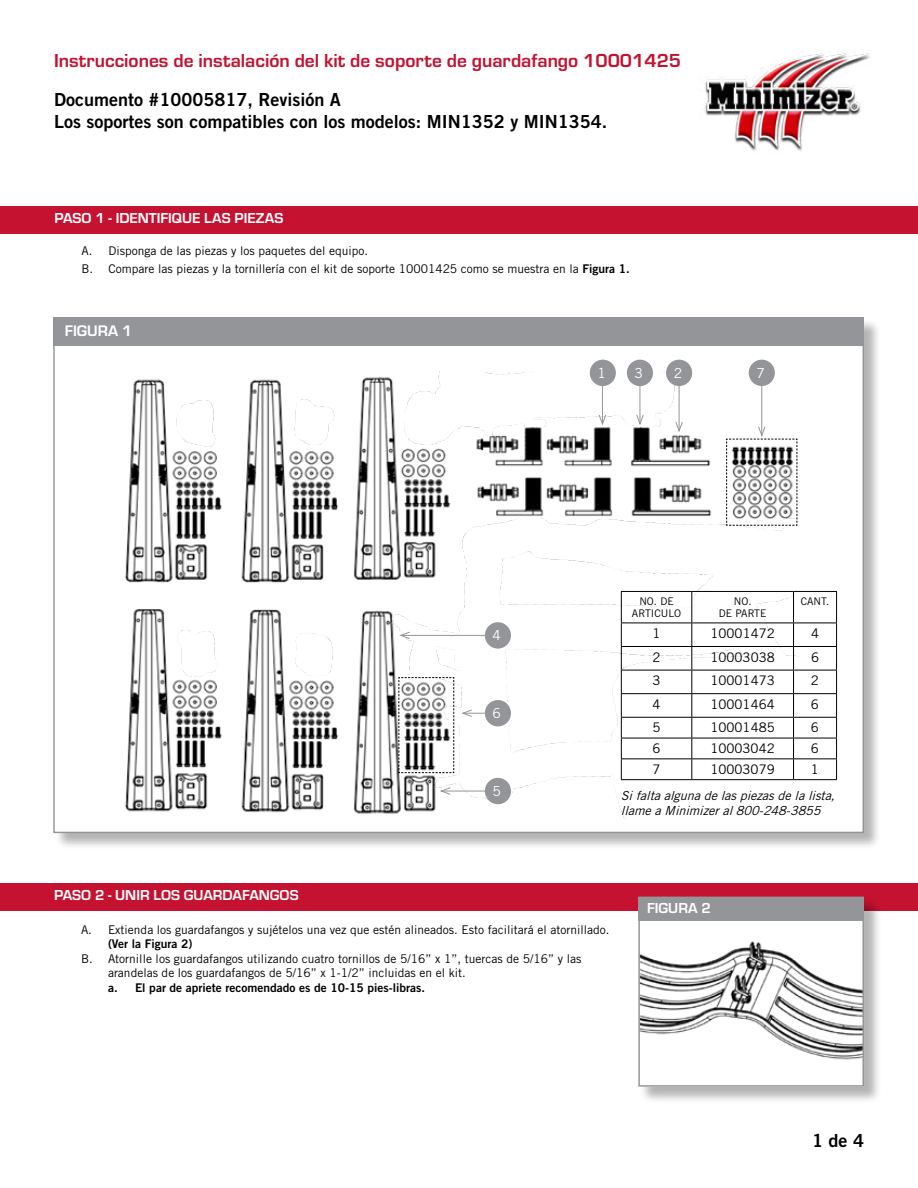
<style>
.page{position:relative;width:918px;height:1188px;background:#fff}
.page>*{position:absolute;margin:0;border:0;box-sizing:border-box;transform-origin:0 0}
.t1{font:700 19.5px "Eurostile";color:#c41230}
.t2{font:18px/21.6px "Trade Gothic LT Std Bd 2";color:#000}
.t3{font:700 15.9px "Eurostile";color:#fff}
.t4{font:700 15px "Eurostile";color:#fff}
.t5{font:13.8px "Trade Gothic LT Std";color:#fff}
.t6{font:13.2px "Trade Gothic LT Std";color:#000}
.t7{font:italic 12.45px/15px "Trade Gothic LT Std";color:#000}
.t8{font:12px/18px "Trade Gothic LT Std";color:#000}
.t9{font:12px "Trade Gothic LT Std Bd 2";color:#000}
.t10{font:10.5px/12.6px "Trade Gothic LT Std";color:#000;text-align:center}
.s1{font-family:"Trade Gothic LT Std Bd 2"}
</style>
<div class="page">
<div style="left:54px;top:318px;width:827px;height:533px;background:#000;opacity:.3"></div>
<div style="left:53px;top:318px;width:811px;height:515px;background:#fff;border:1px solid #939598"></div>
<div style="left:0;top:206px;width:918px;height:27px;background:#c41230"></div>
<div style="left:0;top:883px;width:918px;height:27px;background:#c41230"></div>
<img style="left:125px;top:371px;width:673px;height:448px">
<div style="left:53px;top:318px;width:811px;height:28px;background:#939598"></div>
<img style="left:703px;top:53px;width:168px;height:98px">
<svg style="left:398px;top:677px;width:56px;height:96px"></svg>
<div style="left:749px;top:360px;width:26px;height:26px;background:#939598;border-radius:50%"></div>
<div style="left:666px;top:360px;width:26px;height:26px;background:#939598;border-radius:50%"></div>
<div style="left:627px;top:360px;width:26px;height:26px;background:#939598;border-radius:50%"></div>
<div style="left:590px;top:360px;width:26px;height:26px;background:#939598;border-radius:50%"></div>
<hr style="left:621px;top:591px;width:71px;height:1px;background:#000">
<hr style="left:621px;top:592px;width:1px;height:31px;background:#000">
<hr style="left:692px;top:591px;width:102px;height:1px;background:#000">
<hr style="left:691px;top:592px;width:1px;height:31px;background:#000">
<hr style="left:794px;top:591px;width:43px;height:1px;background:#000">
<hr style="left:793px;top:592px;width:1px;height:31px;background:#000">
<hr style="left:836px;top:592px;width:1px;height:31px;background:#000">
<hr style="left:621px;top:623px;width:71px;height:1px;background:#000">
<hr style="left:692px;top:623px;width:102px;height:1px;background:#000">
<hr style="left:794px;top:623px;width:43px;height:1px;background:#000">
<hr style="left:621px;top:646px;width:71px;height:1px;background:#000">
<hr style="left:692px;top:646px;width:102px;height:1px;background:#000">
<hr style="left:794px;top:646px;width:43px;height:1px;background:#000">
<hr style="left:621px;top:670px;width:71px;height:1px;background:#000">
<hr style="left:692px;top:670px;width:102px;height:1px;background:#000">
<hr style="left:794px;top:670px;width:43px;height:1px;background:#000">
<hr style="left:621px;top:693px;width:71px;height:1px;background:#000">
<hr style="left:692px;top:693px;width:102px;height:1px;background:#000">
<hr style="left:794px;top:693px;width:43px;height:1px;background:#000">
<hr style="left:621px;top:717px;width:71px;height:1px;background:#000">
<hr style="left:692px;top:717px;width:102px;height:1px;background:#000">
<hr style="left:794px;top:717px;width:43px;height:1px;background:#000">
<hr style="left:621px;top:738px;width:71px;height:1px;background:#000">
<hr style="left:692px;top:738px;width:102px;height:1px;background:#000">
<hr style="left:794px;top:738px;width:43px;height:1px;background:#000">
<hr style="left:621px;top:758px;width:71px;height:1px;background:#000">
<svg style="left:621px;top:623px;width:1px;height:156px"></svg>
<hr style="left:692px;top:758px;width:102px;height:1px;background:#000">
<svg style="left:691px;top:623px;width:1px;height:156px"></svg>
<hr style="left:794px;top:758px;width:43px;height:1px;background:#000">
<svg style="left:793px;top:623px;width:1px;height:156px"></svg>
<svg style="left:836px;top:623px;width:1px;height:156px"></svg>
<hr style="left:621px;top:779px;width:71px;height:1px;background:#000">
<hr style="left:692px;top:779px;width:102px;height:1px;background:#000">
<hr style="left:794px;top:779px;width:43px;height:1px;background:#000">
<hr style="left:761px;top:383px;width:1px;height:53px;background:#939598">
<svg style="left:726px;top:426px;width:72px;height:100px"></svg>
<hr style="left:679px;top:383px;width:1px;height:48px;background:#939598">
<svg style="left:675px;top:421px;width:8px;height:12px"></svg>
<hr style="left:640px;top:383px;width:1px;height:41px;background:#939598">
<svg style="left:636px;top:414px;width:8px;height:12px"></svg>
<hr style="left:602px;top:385px;width:1px;height:39px;background:#939598">
<svg style="left:598px;top:414px;width:9px;height:12px"></svg>
<svg style="left:461px;top:709px;width:24px;height:8px"></svg>
<hr style="left:441px;top:791px;width:49px;height:1px;background:#939598">
<svg style="left:439px;top:787px;width:12px;height:8px"></svg>
<hr style="left:401px;top:635px;width:89px;height:1px;background:#939598">
<svg style="left:399px;top:631px;width:12px;height:9px"></svg>
<div style="left:485px;top:700px;width:26px;height:26px;background:#939598;border-radius:50%"></div>
<div style="left:485px;top:778px;width:26px;height:26px;background:#939598;border-radius:50%"></div>
<div style="left:485px;top:622px;width:26px;height:27px;background:#939598;border-radius:50%"></div>
<div style="left:640px;top:898px;width:242px;height:206px;background:#000;opacity:.3"></div>
<div style="left:638px;top:897px;width:226px;height:189px;background:#fff"></div>
<img style="left:641px;top:941px;width:220px;height:119px">
<div style="left:638px;top:897px;width:226px;height:24px;background:#939598"></div>
<div style="left:638px;top:897px;width:226px;height:190px;border:2px solid #939598"></div>
<h1 class="t1" style="left:54px;top:47px;width:629px">Instrucciones de instalación del kit de soporte de guardafango 10001425</h1>
<h2 class="t2" style="left:54px;top:88px;width:555px">Documento #10005817, Revisión A<br>Los soportes son compatibles con los modelos: MIN1352 y MIN1354.</h2>
<p class="t4" style="left:54px;top:207px;width:230px">PASO 1 - IDENTIFIQUE LAS PIEZAS</p>
<p class="t8" style="left:81px;top:242px;width:550px">A. Disponga de las piezas y los paquetes del equipo.<br>B. Compare las piezas y la tornillería con el kit de soporte 10001425 como se muestra en la <span class="s1">Figura 1.</span></p>
<h3 class="t3" style="left:65px;top:319px;width:69px">FIGURA 1</h3>
<p class="t5" style="left:493px;top:627px;width:10px">4</p>
<p class="t5" style="left:493px;top:705px;width:10px">6</p>
<p class="t5" style="left:493px;top:783px;width:10px">5</p>
<p class="t5" style="left:598px;top:365px;width:10px">1</p>
<p class="t5" style="left:635px;top:365px;width:10px">3</p>
<p class="t5" style="left:674px;top:365px;width:10px">2</p>
<p class="t5" style="left:756px;top:365px;width:10px">7</p>
<p class="t10" style="left:632px;top:595px;width:51px">NO. DE<br>ARTICULO</p>
<p class="t10" style="left:719px;top:595px;width:49px">NO.<br>DE PARTE</p>
<p class="t10" style="left:801px;top:595px;width:30px">CANT.</p>
<p class="t6" style="left:653px;top:625px;width:10px">1</p>
<p class="t6" style="left:710px;top:625px;width:66px">10001472</p>
<p class="t6" style="left:811px;top:625px;width:10px">4</p>
<p class="t6" style="left:653px;top:649px;width:10px">2</p>
<p class="t6" style="left:710px;top:649px;width:66px">10003038</p>
<p class="t6" style="left:811px;top:649px;width:10px">6</p>
<p class="t6" style="left:653px;top:673px;width:10px">3</p>
<p class="t6" style="left:710px;top:673px;width:66px">10001473</p>
<p class="t6" style="left:811px;top:673px;width:10px">2</p>
<p class="t6" style="left:653px;top:696px;width:10px">4</p>
<p class="t6" style="left:710px;top:696px;width:66px">10001464</p>
<p class="t6" style="left:811px;top:696px;width:10px">6</p>
<p class="t6" style="left:652px;top:720px;width:10px">5</p>
<p class="t6" style="left:710px;top:720px;width:66px">10001485</p>
<p class="t6" style="left:811px;top:720px;width:10px">6</p>
<p class="t6" style="left:652px;top:741px;width:10px">6</p>
<p class="t6" style="left:710px;top:741px;width:66px">10003042</p>
<p class="t6" style="left:811px;top:741px;width:10px">6</p>
<p class="t6" style="left:652px;top:761px;width:10px">7</p>
<p class="t6" style="left:710px;top:761px;width:66px">10003079</p>
<p class="t6" style="left:811px;top:761px;width:10px">1</p>
<p class="t7" style="left:621px;top:788px;width:219px">Sifaltaalgunadelaspiezasdelalista, llameaMinimizeral800-248-3855</p>
<p class="t4" style="left:54px;top:884px;width:246px">PASO 2 - UNIR LOS GUARDAFANGOS</p>
<p class="t8" style="left:81px;top:921px;width:530px">A. Extienda los guardafangos y sujételos una vez que estén alineados. Esto facilitará el atornillado.</p>
<p class="t9" style="left:108px;top:937px;width:86px">(Ver la Figura 2)</p>
<p class="t8" style="left:108px;top:951px;width:475px;line-height:14.4px;text-indent:-27px">B. Atornille los guardafangos utilizando cuatro tornillos de 5/16” x 1”, tuercas de 5/16” y las arandelas de los guardafangos de 5/16” x 1-1/2” incluidas en el kit.</p>
<p class="t9" style="left:108px;top:980px;width:319px">a. El par de apriete recomendado es de 10-15 pies-libras.</p>
<p class="t4" style="left:647px;top:897px;width:65px">FIGURA 2</p>
<h2 class="t2" style="left:812px;top:1129px;width:53px">1 de 4</h2>
</div>
